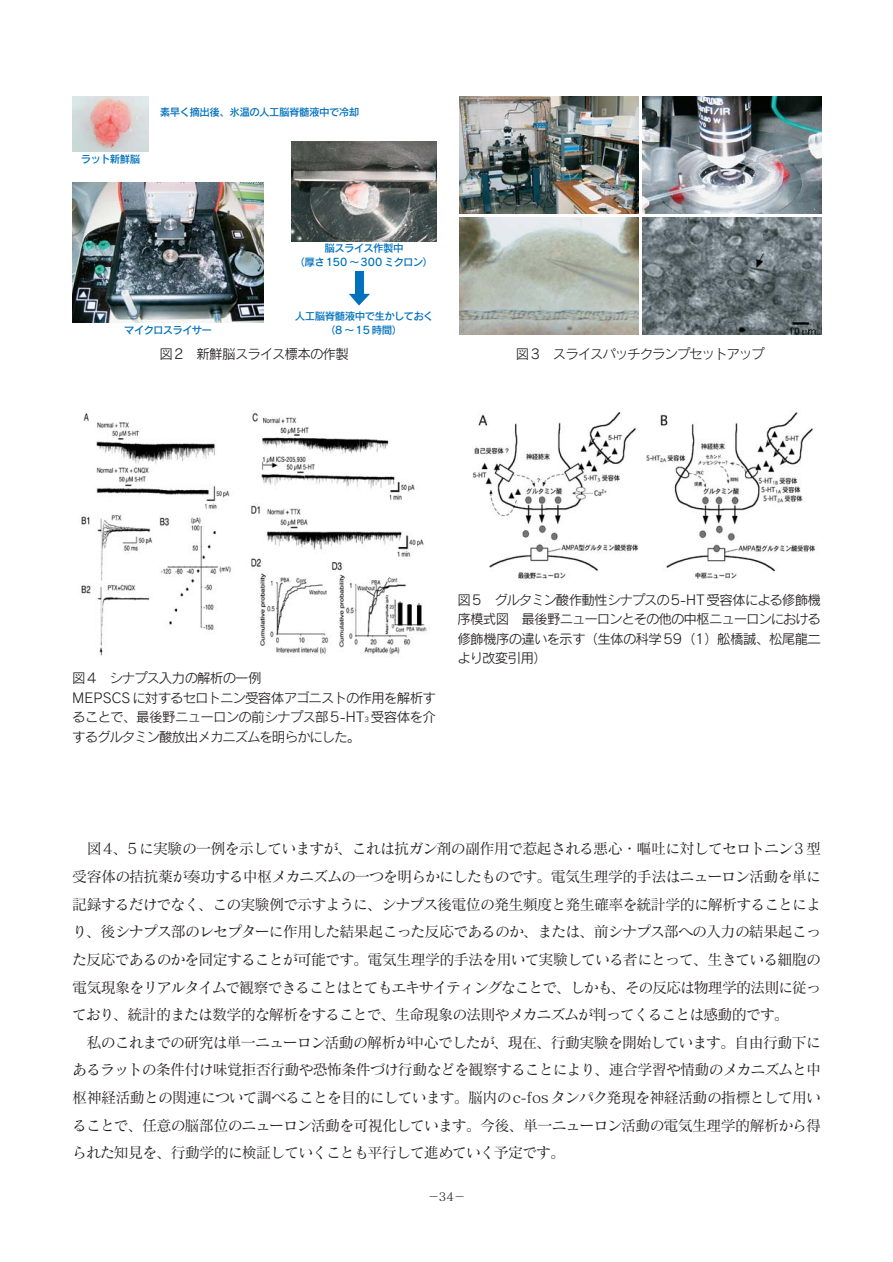
<style>
.page{position:relative;width:893px;height:1262px;background:#fff}
.page>*{position:absolute;margin:0;border:0;box-sizing:border-box;transform-origin:0 0}
.t1{font:15px "Matisse CID M";letter-spacing:-.07em;color:#231f20}
.t2{font:15px "Matisse CID M";letter-spacing:-.045em;color:#231f20}
.t3{font:13.5px/19.5px "Rodin CID M";letter-spacing:-.075em;color:#231f20}
.t4{font:13.5px "Rodin CID M";letter-spacing:-.05em;color:#231f20}
.t5{font:11.7px "Matisse CID M";color:#231f20}
.t6{font:10.5px/13.5px "Rodin CID DB";letter-spacing:-.05em;color:#0071bc;text-align:center}
.t7{font:10.5px "Rodin CID DB";letter-spacing:-.085em;color:#0071bc}
.s1{font-size:6.75px}
</style>
<div class="page">
<img style="left:459px;top:96px;width:179px;height:117px">
<img style="left:642px;top:96px;width:179px;height:117px">
<img style="left:459px;top:217px;width:179px;height:117px">
<img style="left:642px;top:217px;width:179px;height:117px">
<img style="left:72px;top:96px;width:77px;height:56px">
<img style="left:72px;top:182px;width:191px;height:140px">
<img style="left:291px;top:141px;width:145px;height:100px">
<div style="left:355px;top:271px;width:8px;height:26px;background:#0071bc"></div>
<svg style="left:349px;top:294px;width:21px;height:11px"></svg>
<img style="left:81px;top:410px;width:346px;height:246px">
<img style="left:472px;top:411px;width:344px;height:168px">
<p class="t6" style="left:81px;top:153px;width:61px">ラット新鮮脳</p>
<p class="t6" style="left:160px;top:107px;width:201px">素早く摘出後、氷温の人工脳脊髄液中で冷却</p>
<p class="t6" style="left:294px;top:243px;width:140px">脳スライス作製中<br>（厚さ150～300ミクロン）</p>
<p class="t7" style="left:124px;top:325px;width:89px">マイクロスライサー</p>
<p class="t6" style="left:295px;top:311px;width:140px">人工脳脊髄液中で生かしておく（8～15時間）</p>
<p class="t4" style="left:159px;top:348px;width:191px">図2 新鮮脳スライス標本の作製</p>
<p class="t3" style="left:516px;top:346px;width:250px">図 3 スライスパッチクランプセットアップ</p>
<p class="t3" style="left:72px;top:670px;width:365px">図4 シナプス入力の解析の一例<br>MEPSCS に対するセロトニン受容体アゴニストの作用を解析することで、最後野ニューロンの前シナプス部 5-HT<span class="s1">3</span> 受容体を介するグルタミン酸放出メカニズムを明らかにした。</p>
<p class="t3" style="left:457px;top:591px;width:365px;text-align:justify">図5 グルタミン酸作動性シナプスの5-HT 受容体による修飾機序模式図　最後野ニューロンとその他の中枢ニューロンにおける修飾機序の違いを示す（生体の科学59（1）舩橋誠、松尾龍二より改変引用）</p>
<p class="t1" style="left:87px;top:843px;width:735px">図 4、5 に実験の一例を示していますが、これは抗ガン剤の副作用で惹起される悪心・嘔吐に対してセロトニン3 型</p>
<p class="t1" style="left:72px;top:870px;width:750px">受容体の拮抗薬が奏功する中枢メカニズムの一つを明らかにしたものです。電気生理学的手法はニューロン活動を単に</p>
<p class="t1" style="left:72px;top:898px;width:750px">記録するだけでなく、この実験例で示すように、シナプス後電位の発生頻度と発生確率を統計学的に解析することによ</p>
<p class="t1" style="left:72px;top:926px;width:750px">り、後シナプス部のレセプターに作用した結果起こった反応であるのか、または、前シナプス部への入力の結果起こっ</p>
<p class="t1" style="left:72px;top:953px;width:750px">た反応であるのかを同定することが可能です。電気生理学的手法を用いて実験している者にとって、生きている細胞の</p>
<p class="t1" style="left:72px;top:981px;width:750px">電気現象をリアルタイムで観察できることはとてもエキサイティングなことで、しかも、その反応は物理学的法則に従っ</p>
<p class="t1" style="left:72px;top:1008px;width:718px">ており、統計的または数学的な解析をすることで、生命現象の法則やメカニズムが判ってくることは感動的です。</p>
<p class="t2" style="left:87px;top:1036px;width:736px">私のこれまでの研究は単一ニューロン活動の解析が中心でしたが、現在、行動実験を開始しています。自由行動下に</p>
<p class="t1" style="left:72px;top:1064px;width:750px">あるラットの条件付け味覚拒否行動や恐怖条件づけ行動などを観察することにより、連合学習や情動のメカニズムと中</p>
<p class="t1" style="left:72px;top:1091px;width:750px">枢神経活動との関連について調べることを目的にしています。脳内のc-fos タンパク発現を神経活動の指標として用い</p>
<p class="t1" style="left:72px;top:1119px;width:750px">ることで、任意の脳部位のニューロン活動を可視化しています。今後、単一ニューロン活動の電気生理学的解析から得</p>
<p class="t1" style="left:72px;top:1146px;width:494px">られた知見を、行動学的に検証していくことも平行して進めていく予定です。</p>
<p class="t5" style="left:428px;top:1192px;width:39px">－34－</p>
</div>
